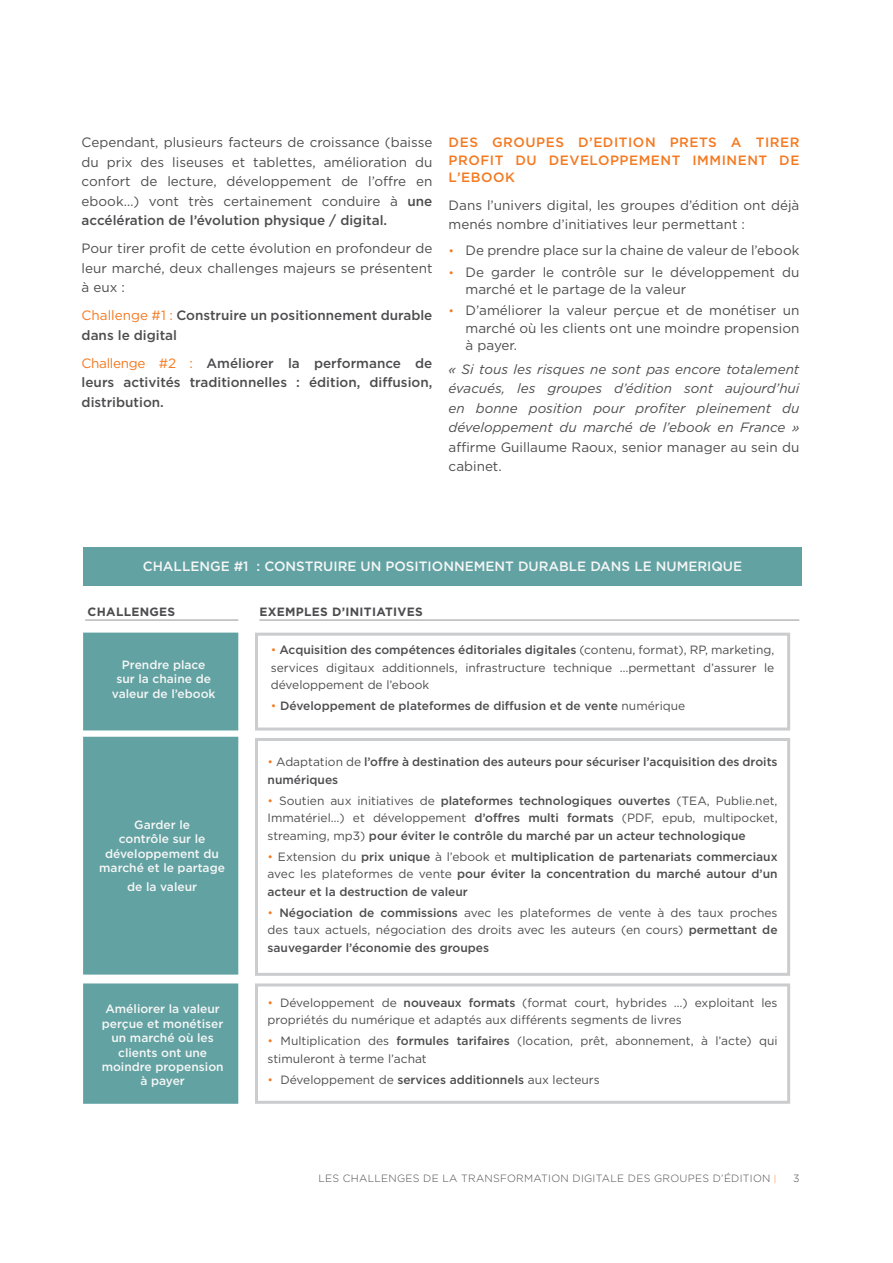
<style>
.page{position:relative;width:893px;height:1263px;background:#fff}
.page>*{position:absolute;margin:0;border:0;box-sizing:border-box;transform-origin:0 0}
.t1{font:13.5px/19.5px "Gotham";color:#4d4d4f;text-align:justify}
.t2{font:italic 13.5px/19.5px "Gotham";color:#4d4d4f;text-align:justify}
.t3{font:500 13.5px/19.5px "Gotham";color:#4d4d4f}
.t4{font:500 13.5px/17.2px "Gotham";letter-spacing:.04em;color:#f47920;text-align:justify}
.t5{font:500 13.5px "Gotham";color:#f6f6f6}
.t6{font:12px/17.2px "Gotham";color:#4d4d4f;text-align:justify}
.t7{font:500 12px/17.2px "Gotham";color:#4d4d4f;text-align:justify}
.t8{font:500 12px/14.4px "Gotham";color:#f6f6f6;text-align:center}
.t9{font:700 12px "Gotham";letter-spacing:.025em;color:#4d4d4f}
.t10{font:300 10.5px "Gotham";letter-spacing:.025em;color:#4d4d4f}
.s1{font-weight:500}
.s2{font-weight:400;color:#f47920}
.s3{font-weight:300;font-size:12px;color:#f47b22}
.s4{font-weight:300;color:#f47b22}
.s5{font-weight:400}
.s6{font-size:9px;color:#f47920}
</style>
<div class="page">
<div style="left:255px;top:633px;width:535px;height:97px;border:3px solid #caccce"></div>
<div style="left:255px;top:738px;width:535px;height:238px;border:3px solid #caccce"></div>
<div style="left:255px;top:983px;width:535px;height:121px;border:3px solid #caccce"></div>
<div style="left:83px;top:633px;width:155px;height:97px;background:#62a2a2"></div>
<div style="left:83px;top:737px;width:155px;height:237px;background:#62a2a2"></div>
<div style="left:83px;top:983px;width:155px;height:121px;background:#62a2a2;border:3px solid #62a2a2"></div>
<hr style="left:85px;top:620px;width:153px;height:1px;background:#939598">
<hr style="left:259px;top:620px;width:540px;height:1px;background:#939598">
<div style="left:83px;top:547px;width:719px;height:39px;background:#62a2a2"></div>
<p class="t1" style="left:82px;top:133px;width:352px">Cependant, plusieurs facteurs de croissance (baisse du prix des liseuses et tablettes, amélioration du confort de lecture, développement de l’offre en ebook…) vont très certainement conduire à <span class="s1">une accélération de l’évolution physique / digital.</span></p>
<p class="t1" style="left:82px;top:239px;width:352px">Pour tirer profit de cette évolution en profondeur de leur marché, deux challenges majeurs se présentent à eux :</p>
<p class="t3" style="left:82px;top:306px;width:352px"><span class="s2">Challenge #1 :</span> Construire un positionnement durable dans le digital</p>
<p class="t3" style="left:82px;top:353px;width:352px;text-align:justify"><span class="s2">Challenge #2 :</span> Améliorer la performance de leurs activités traditionnelles : édition, diffusion, distribution.</p>
<p class="t4" style="left:449px;top:134px;width:352px">DES GROUPES D’EDITION PRETS A TIRER PROFIT DU DEVELOPPEMENT IMMINENT DE L’EBOOK</p>
<p class="t1" style="left:449px;top:195px;width:352px">Dans l’univers digital, les groupes d’édition ont déjà menés nombre d’initiatives leur permettant :</p>
<p class="t1" style="left:449px;top:240px;width:352px"><span class="s3">•</span> De prendre place sur la chaine de valeur de l’ebook</p>
<p class="t1" style="left:466px;top:263px;width:335px;line-height:17.2px;text-indent:-17px"><span class="s3">•</span> De garder le contrôle sur le développement du marché et le partage de la valeur</p>
<p class="t1" style="left:466px;top:302px;width:335px;line-height:17.2px;text-indent:-17px"><span class="s3">•</span> D’améliorer la valeur perçue et de monétiser un marché où les clients ont une moindre propension à payer.</p>
<p class="t2" style="left:449px;top:359px;width:352px">« Si tous les risques ne sont pas encore totalement évacués, les groupes d’édition sont aujourd’hui en bonne position pour profiter pleinement du développement du marché de l’ebook en France »</p>
<p class="t1" style="left:449px;top:437px;width:352px">affirme Guillaume Raoux, senior manager au sein du cabinet.</p>
<p class="t5" style="left:143px;top:557px;width:601px">CHALLENGE #1 : CONSTRUIRE UN POSITIONNEMENT DURABLE DANS le NUMERIQUE</p>
<p class="t9" style="left:88px;top:604px;width:89px">CHALLENGES</p>
<p class="t9" style="left:259px;top:604px;width:165px">EXEMPLES D’INITIATIVES</p>
<p class="t8" style="left:112px;top:657px;width:105px">Prendre place sur la chaine de valeur de l’ebook</p>
<p class="t8" style="left:99px;top:817px;width:127px">Garder le<br>contrôle sur le développement du marché et le partage</p>
<p class="t8" style="left:127px;top:880px;width:71px">de la valeur</p>
<p class="t8" style="left:102px;top:1002px;width:123px">Améliorer la valeur perçue et monétiser un marché où les clients ont une moindre propension à payer</p>
<p class="t6" style="left:271px;top:641px;width:505px"><span class="s4">•</span> <span class="s1">Acquisition des compétences éditoriales digitales</span> (contenu, format), RP, marketing, services digitaux additionnels, infrastructure technique …permettant d’assurer le développement de l’ebook</p>
<p class="t7" style="left:271px;top:697px;width:416px"><span class="s4">•</span> Développement de plateformes de diffusion et de vente <span class="s5">numérique</span></p>
<p class="t7" style="left:268px;top:753px;width:511px"><span class="s4">•</span> <span class="s5">Adaptation de</span> l’offre à destination des auteurs pour sécuriser l’acquisition des droits numériques</p>
<p class="t7" style="left:268px;top:792px;width:511px"><span class="s4">•</span> <span class="s5">Soutien aux initiatives de</span> plateformes technologiques ouvertes <span class="s5">(TEA, Publie.net, Immatériel…) et développement</span> d’offres multi formats <span class="s5">(PDF, epub, multipocket, streaming, mp3)</span> pour éviter le contrôle du marché par un acteur technologique</p>
<p class="t7" style="left:268px;top:848px;width:512px"><span class="s4">•</span> <span class="s5">Extension du</span> prix unique <span class="s5">à l’ebook et</span> multiplication de partenariats commerciaux <span class="s5">avec les plateformes de vente</span> pour éviter la concentration du marché autour d’un acteur et la destruction de valeur</p>
<p class="t6" style="left:268px;top:904px;width:511px"><span class="s4">•</span> <span class="s1">Négociation de commissions</span> avec les plateformes de vente à des taux proches des taux actuels, négociation des droits avec les auteurs (en cours) <span class="s1">permettant de sauvegarder l’économie des groupes</span></p>
<p class="t6" style="left:268px;top:993px;width:511px"><span class="s4">•</span> Développement de <span class="s1">nouveaux formats</span> (format court, hybrides …) exploitant les propriétés du numérique et adaptés aux différents segments de livres</p>
<p class="t6" style="left:268px;top:1032px;width:511px"><span class="s4">•</span> Multiplication des <span class="s1">formules tarifaires</span> (location, prêt, abonnement, à l’acte) qui stimuleront à terme l’achat</p>
<p class="t6" style="left:268px;top:1071px;width:334px"><span class="s4">•</span> Développement de <span class="s1">services additionnels</span> aux lecteurs</p>
<p class="t10" style="left:318px;top:1172px;width:459px">LES CHALLENGES DE LA TRANSFORMATION DIGITALE DES GROUPES D’ÉDITION <span class="s6">|</span></p>
<p class="t10" style="left:793px;top:1172px;width:8px">3</p>
</div>
